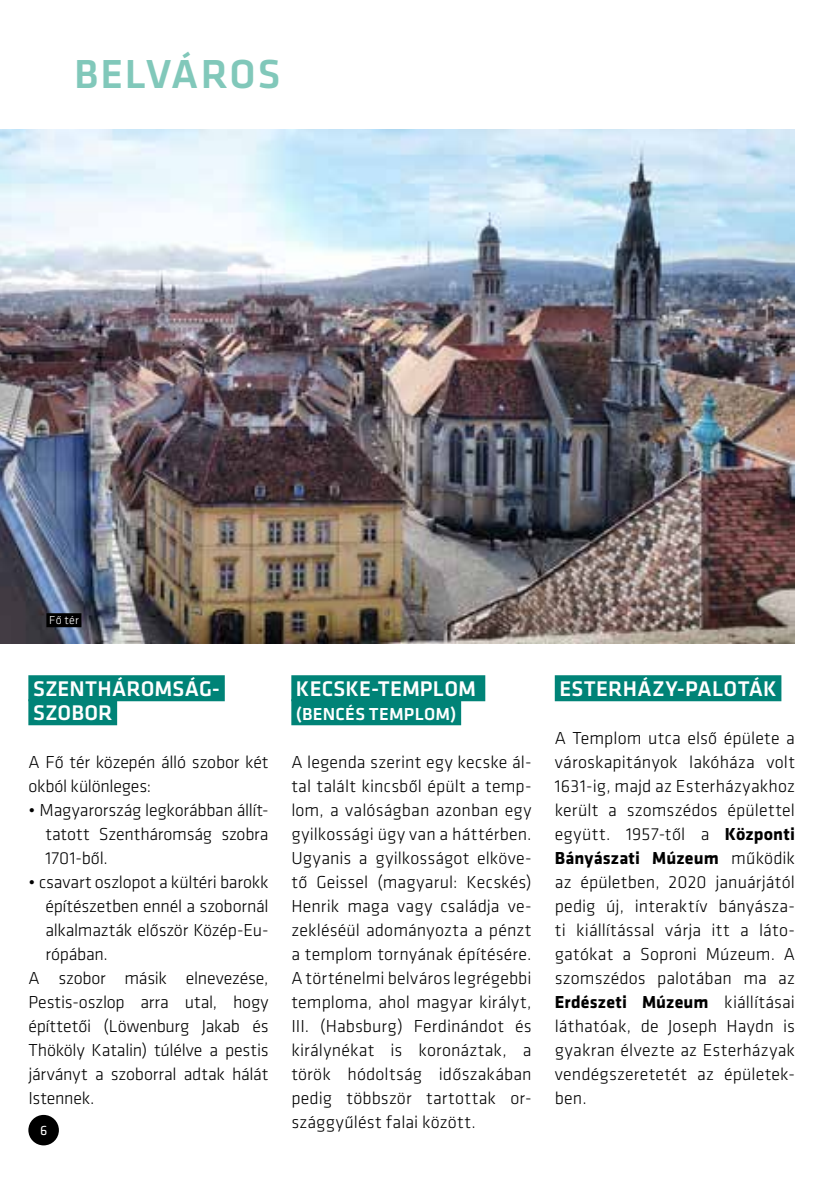
<style>
.page{position:relative;width:840px;height:1191px;background:#fff}
.page>*{position:absolute;margin:0;border:0;box-sizing:border-box;transform-origin:0 0}
.t1{font:500 42px "Klavika";letter-spacing:.04em;color:#81c8ba}
.t2{font:500 22px/24px "Klavika";letter-spacing:.01em;color:#fff}
.t3{font:300 18px/24px "Klavika";letter-spacing:-.01em;color:#000;text-align:justify}
.t4{font:500 18px "Klavika";letter-spacing:.015em;color:#fff}
.t5{font:14px "Klavika";color:#fff}
.t6{font:300 12px "Klavika";color:#fff}
.s1{font-weight:700}
</style>
<div class="page">
<img style="left:0;top:129px;width:794px;height:514px">
<div style="left:28px;top:675px;width:197px;height:26px;background:#008377"></div>
<div style="left:28px;top:699px;width:89px;height:26px;background:#008377"></div>
<div style="left:291px;top:675px;width:194px;height:26px;background:#008377"></div>
<div style="left:291px;top:699px;width:170px;height:26px;background:#008377"></div>
<div style="left:554px;top:675px;width:227px;height:26px;background:#008377"></div>
<div style="left:46px;top:613px;width:35px;height:14px;background:#000"></div>
<div style="left:28px;top:1114px;width:31px;height:31px;background:#000;border-radius:50%"></div>
<h1 class="t1" style="left:74px;top:51px;width:208px">BELVÁROS</h1>
<p class="t6" style="left:49px;top:613px;width:31px">Fő tér</p>
<p class="t2" style="left:33px;top:677px;width:188px">SZENTHÁROMSÁG-<br>SZOBOR</p>
<p class="t3" style="left:28px;top:750px;width:241px">A Fő tér közepén álló szobor két okból különleges:</p>
<p class="t3" style="left:45px;top:798px;width:224px;text-indent:-17px">• Magyarország legkorábban állít&shy;tatott Szentháromság szobra 1701-ből.</p>
<p class="t3" style="left:28px;top:870px;width:242px">• csavart oszlopot a kültéri barokk</p>
<p class="t3" style="left:45px;top:894px;width:224px">építészetben ennél a szobornál</p>
<p class="t3" style="left:45px;top:918px;width:224px">alkalmazták először Közép-Eu-</p>
<p class="t3" style="left:45px;top:942px;width:64px">rópában.</p>
<p class="t3" style="left:28px;top:966px;width:242px">A szobor másik elnevezése,</p>
<p class="t3" style="left:28px;top:990px;width:242px">Pestis-oszlop arra utal, hogy</p>
<p class="t3" style="left:28px;top:1014px;width:242px">építtetői (Löwenburg Jakab és</p>
<p class="t3" style="left:28px;top:1038px;width:242px">Thököly Katalin) túlélve a pestis</p>
<p class="t3" style="left:28px;top:1062px;width:241px">járványt a szoborral adtak hálát</p>
<p class="t3" style="left:28px;top:1086px;width:68px">Istennek.</p>
<p class="t5" style="left:40px;top:1123px;width:9px">6</p>
<p class="t2" style="left:296px;top:677px;width:181px">KECSKE-TEMPLOM</p>
<p class="t4" style="left:296px;top:704px;width:162px">(BENCÉS TEMPLOM)</p>
<p class="t3" style="left:291px;top:750px;width:242px">A legenda szerint egy kecske ál&shy;tal talált kincsből épült a temp&shy;lom, a valóságban azonban egy gyilkossági ügy van a háttérben.<br>Ugyanis a gyilkosságot elköve&shy;tő Geissel (magyarul: Kecskés)<br>Henrik maga vagy családja ve&shy;zekléséül adományozta a pénzt a templom tornyának építésére.<br>A történelmi belváros legrégebbi temploma, ahol magyar királyt, III. (Habsburg) Ferdinándot és királynékat is koronáztak, a török hódoltság időszakában pedig többször tartottak or&shy;szággyűlést falai között.</p>
<p class="t2" style="left:559px;top:677px;width:219px">ESTERHÁZY-PALOTÁK</p>
<p class="t3" style="left:554px;top:726px;width:242px">A Templom utca első épülete a városkapitányok lakóháza volt 1631-ig, majd az Esterházyakhoz került a szomszédos épülettel együtt. 1957-től a <span class="s1">Központi Bányászati Múzeum</span> működik az épületben, 2020 januárjától pedig új, interaktív bányásza&shy;ti kiállítással várja itt a láto&shy;gatókat a Soproni Múzeum. A szomszédos palotában ma az <span class="s1">Erdészeti Múzeum</span> kiállításai láthatóak, de Joseph Haydn is gyakran élvezte az Esterházyak vendégszeretetét az épületek&shy;ben.</p>
</div>
